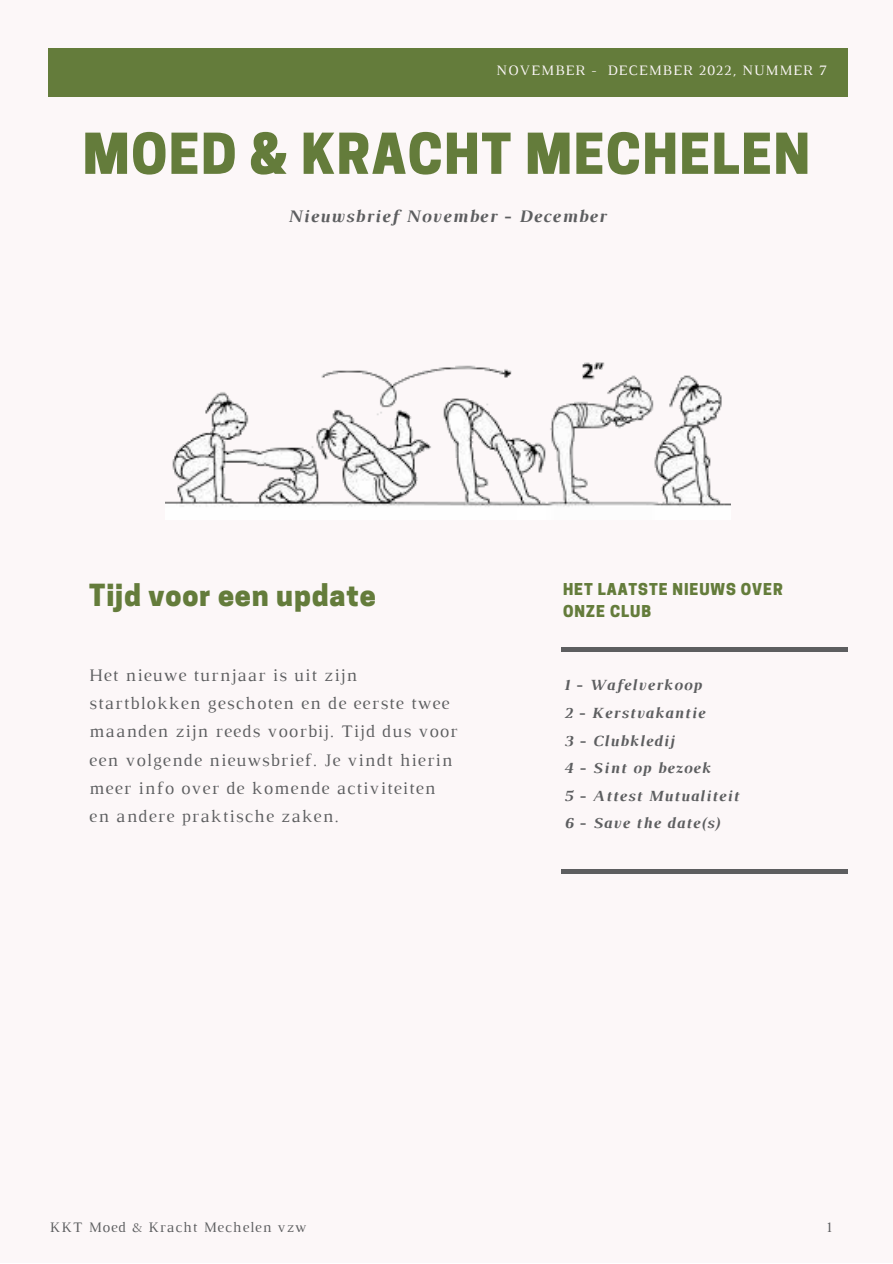
<style>
.page{position:relative;width:893px;height:1264px;background:#fff}
.page>*{position:absolute;margin:0;border:0;box-sizing:border-box;transform-origin:0 0}
.t1{font:800 52.8px "Cooper Hewitt";letter-spacing:.03em;color:#647c3b}
.t2{font:800 28.65px "Cooper Hewitt";letter-spacing:.03em;color:#647c3b}
.t3{font:18px/28px "Luthier";letter-spacing:.06em;color:#5d5e60}
.t4{font:italic 700 18px "Luthier";letter-spacing:.06em;color:#5d5e60}
.t5{font:italic 700 15.9px/27.5px "Luthier";letter-spacing:.06em;color:#5d5e60}
.t6{font:800 15.3px/22.2px "Cooper Hewitt";letter-spacing:.06em;color:#647c3b}
.t7{font:14.85px "Luthier";letter-spacing:.06em;color:#5d5e60}
.t8{font:14.7px "Luthier";letter-spacing:.06em;color:#fcf7f8}
</style>
<div class="page">
<div style="left:0;top:0;width:892px;height:1262px;background:#fcf7f8"></div>
<div style="left:48px;top:48px;width:799px;height:49px;background:#647c3b"></div>
<hr style="left:561px;top:647px;width:286px;height:4px;background:#5d5e60">
<hr style="left:561px;top:869px;width:286px;height:4px;background:#5d5e60">
<img style="left:166px;top:362px;width:564px;height:145px">
<p class="t8" style="left:496px;top:65px;width:332px">NOVEMBER - DECEMBER 2022, NUMMER 7</p>
<h1 class="t1" style="left:83px;top:134px;width:728px">MOED &amp; KRACHT MECHELEN</h1>
<p class="t4" style="left:287px;top:209px;width:319px">Nieuwsbrief November - December</p>
<h2 class="t2" style="left:89px;top:584px;width:288px">Tijd voor een update</h2>
<p class="t3" style="left:89px;top:662px;width:370px">Het nieuwe turnjaar is uit zijn startblokken geschoten en de eerste twee maanden zijn reeds voorbij. Tijd dus voor een volgende nieuwsbrief. Je vindt hierin meer info over de komende activiteiten en andere praktische zaken.</p>
<p class="t6" style="left:563px;top:580px;width:221px">HET LAATSTE NIEUWS OVER<br>ONZE CLUB</p>
<p class="t5" style="left:563px;top:672px;width:176px">1 - Wafelverkoop<br>2 - Kerstvakantie<br>3 - Clubkledij<br>4 - Sint op bezoek<br>5 - Attest Mutualiteit<br>6 - Save the date(s)</p>
<p class="t7" style="left:50px;top:1221px;width:257px">KKT Moed &amp; Kracht Mechelen vzw</p>
<p class="t7" style="left:826px;top:1221px;width:6px">1</p>
</div>
